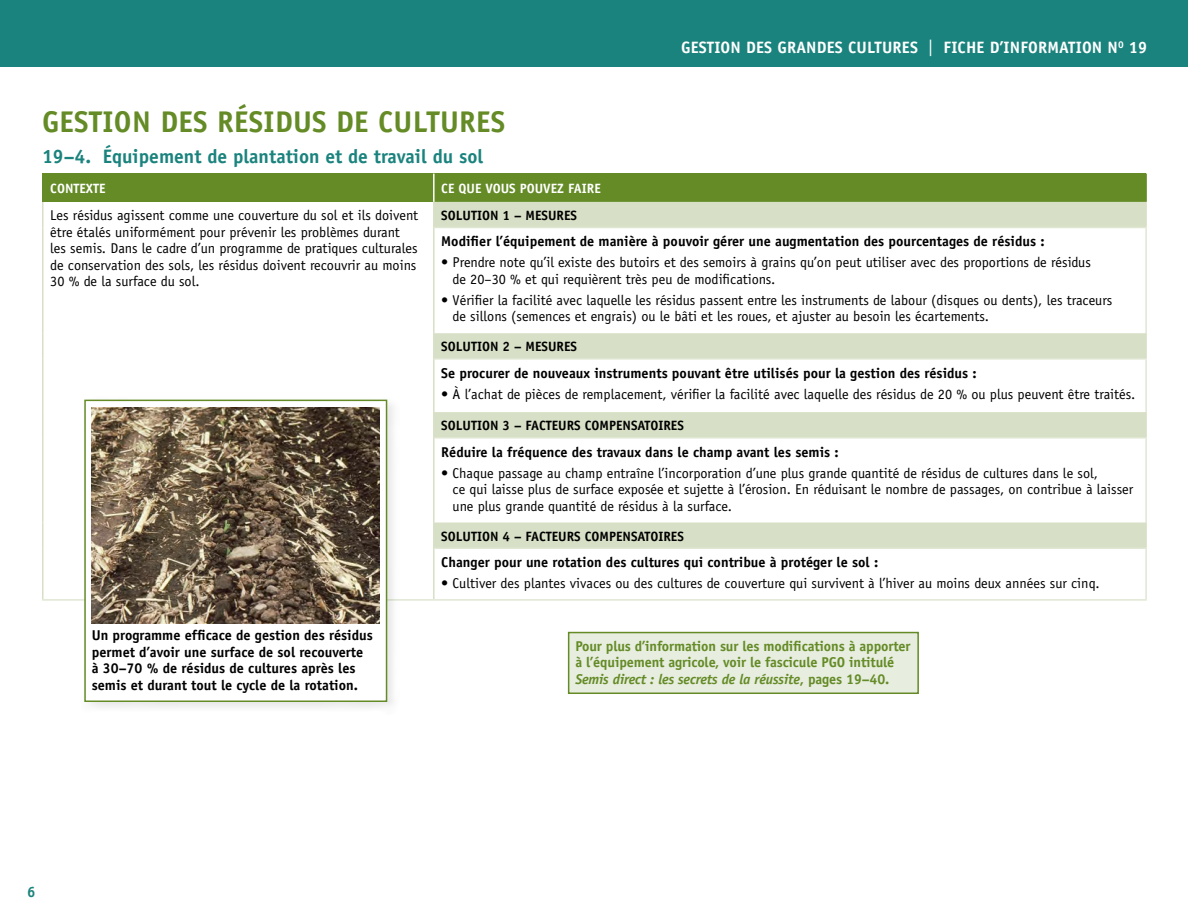
<style>
.page{position:relative;width:1188px;height:918px;background:#fff}
.page>*{position:absolute;margin:0;border:0;box-sizing:border-box;transform-origin:0 0}
.t1{font:700 30px "Officina Sans";letter-spacing:.01em;color:#648b26}
.t2{font:700 19.5px "Officina Sans";color:#1b837d}
.t3{font:700 16.5px "Officina Sans";letter-spacing:.01em;color:#fff}
.t4{font:700 15px "Officina Sans";color:#1b837d}
.t5{font:14.25px/16.5px "Officina Sans";color:#000}
.t6{font:700 14.25px/16.5px "Officina Sans";color:#000}
.t7{font:700 14.25px/16.5px "Officina Sans";letter-spacing:-.01em;color:#648b26}
.t8{font:700 13.5px "Officina Sans";color:#000}
.t9{font:700 13.5px "Officina Sans";color:#fff}
.s1{font-weight:400}
.s2{font-style:italic}
</style>
<div class="page">
<div style="left:0;top:0;width:1188px;height:68px;background:#1b837d"></div>
<div style="left:43px;top:174px;width:391px;height:28px;background:#648b26"></div>
<div style="left:434px;top:174px;width:712px;height:28px;background:#648b26"></div>
<svg style="left:435px;top:202px;width:710px;height:345px"></svg>
<hr style="left:433px;top:174px;width:2px;height:28px;background:#fff">
<hr style="left:1145px;top:174px;width:2px;height:28px;background:#648b26">
<hr style="left:42px;top:202px;width:2px;height:25px;background:#d7e0c6">
<hr style="left:42px;top:227px;width:2px;height:106px;background:#d7e0c6">
<hr style="left:42px;top:333px;width:2px;height:26px;background:#d7e0c6">
<hr style="left:42px;top:359px;width:2px;height:53px;background:#d7e0c6">
<hr style="left:42px;top:412px;width:2px;height:26px;background:#d7e0c6">
<hr style="left:42px;top:438px;width:2px;height:85px;background:#d7e0c6">
<hr style="left:42px;top:523px;width:2px;height:25px;background:#d7e0c6">
<hr style="left:42px;top:548px;width:2px;height:51px;background:#d7e0c6">
<hr style="left:433px;top:202px;width:2px;height:25px;background:#d7e0c6">
<hr style="left:1145px;top:202px;width:2px;height:25px;background:#d7e0c6">
<hr style="left:433px;top:227px;width:2px;height:106px;background:#d7e0c6">
<hr style="left:435px;top:227px;width:712px;height:1px;background:#dfe7d2">
<hr style="left:1145px;top:228px;width:2px;height:105px;background:#dfe7d2">
<hr style="left:433px;top:333px;width:2px;height:26px;background:#d7e0c6">
<hr style="left:1145px;top:333px;width:2px;height:25px;background:#d7e0c6">
<hr style="left:433px;top:359px;width:2px;height:53px;background:#d7e0c6">
<hr style="left:435px;top:358px;width:712px;height:2px;background:#dfe7d2">
<hr style="left:1145px;top:360px;width:2px;height:52px;background:#dfe7d2">
<hr style="left:433px;top:412px;width:2px;height:26px;background:#d7e0c6">
<hr style="left:1145px;top:412px;width:2px;height:25px;background:#d7e0c6">
<hr style="left:433px;top:438px;width:2px;height:85px;background:#d7e0c6">
<hr style="left:435px;top:437px;width:712px;height:2px;background:#dfe7d2">
<hr style="left:1145px;top:439px;width:2px;height:84px;background:#dfe7d2">
<hr style="left:433px;top:523px;width:2px;height:25px;background:#d7e0c6">
<hr style="left:1145px;top:523px;width:2px;height:24px;background:#d7e0c6">
<hr style="left:42px;top:599px;width:392px;height:2px;background:#dfe7d2">
<hr style="left:433px;top:548px;width:2px;height:51px;background:#d7e0c6">
<hr style="left:435px;top:547px;width:712px;height:2px;background:#dfe7d2">
<hr style="left:1145px;top:549px;width:2px;height:50px;background:#dfe7d2">
<hr style="left:434px;top:599px;width:713px;height:2px;background:#dfe7d2">
<hr style="left:42px;top:174px;width:2px;height:28px;background:#648b26">
<div style="left:81px;top:396px;width:319px;height:319px;background:#000;opacity:.1"></div>
<div style="left:84px;top:400px;width:303px;height:302px;background:#fff;border:2px solid #648b26"></div>
<img style="left:92px;top:407px;width:288px;height:216px">
<div style="left:569px;top:633px;width:349px;height:60px;background:#e7eddf"></div>
<div style="left:568px;top:632px;width:351px;height:62px;border:2px solid #648b26"></div>
<p class="t3" style="left:681px;top:38px;width:468px">GESTION DES GRANDES CULTURES <span class="s1">|</span> FICHE D’INFORMATION N<sup>O</sup> 19</p>
<h1 class="t1" style="left:42px;top:103px;width:465px">GESTION DES RÉSIDUS DE CULTURES</h1>
<h2 class="t2" style="left:42px;top:144px;width:443px">19–4. Équipement de plantation et de travail du sol</h2>
<p class="t9" style="left:50px;top:180px;width:57px">CONTEXTE</p>
<p class="t9" style="left:441px;top:180px;width:161px">CE QUE VOUS POUVEZ FAIRE</p>
<p class="t5" style="left:50px;top:207px;width:369px">Les résidus agissent comme une couverture du sol et ils doivent être étalés uniformément pour prévenir les problèmes durant les semis. Dans le cadre d’un programme de pratiques culturales de conservation des sols, les résidus doivent recouvrir au moins 30 % de la surface du sol.</p>
<p class="t8" style="left:441px;top:207px;width:137px">SOLUTION 1 – MESURES</p>
<p class="t6" style="left:441px;top:233px;width:605px">Modifier l’équipement de manière à pouvoir gérer une augmentation des pourcentages de résidus :</p>
<p class="t5" style="left:453px;top:254px;width:640px;text-indent:-11px">• Prendre note qu’il existe des butoirs et des semoirs à grains qu’on peut utiliser avec des proportions de résidus de 20–30 % et qui requièrent très peu de modifications.</p>
<p class="t5" style="left:453px;top:292px;width:661px;text-indent:-11px">• Vérifier la facilité avec laquelle les résidus passent entre les instruments de labour (disques ou dents), les traceurs de sillons (semences et engrais) ou le bâti et les roues, et ajuster au besoin les écartements.</p>
<p class="t8" style="left:441px;top:338px;width:137px">SOLUTION 2 – MESURES</p>
<p class="t6" style="left:441px;top:364px;width:537px">Se procurer de nouveaux instruments pouvant être utilisés pour la gestion des résidus :</p>
<p class="t5" style="left:441px;top:386px;width:696px">• À l’achat de pièces de remplacement, vérifier la facilité avec laquelle des résidus de 20 % ou plus peuvent être traités.</p>
<p class="t8" style="left:441px;top:417px;width:244px">SOLUTION 3 – FACTEURS COMPENSATOIRES</p>
<p class="t6" style="left:441px;top:443px;width:399px">Réduire la fréquence des travaux dans le champ avant les semis :</p>
<p class="t5" style="left:453px;top:464px;width:682px;text-indent:-11px">• Chaque passage au champ entraîne l’incorporation d’une plus grande quantité de résidus de cultures dans le sol,<br>ce qui laisse plus de surface exposée et sujette à l’érosion. En réduisant le nombre de passages, on contribue à laisser une plus grande quantité de résidus à la surface.</p>
<p class="t8" style="left:441px;top:528px;width:244px">SOLUTION 4 – FACTEURS COMPENSATOIRES</p>
<p class="t6" style="left:441px;top:554px;width:438px">Changer pour une rotation des cultures qui contribue à protéger le sol :</p>
<p class="t5" style="left:441px;top:575px;width:660px">• Cultiver des plantes vivaces ou des cultures de couverture qui survivent à l’hiver au moins deux années sur cinq.</p>
<p class="t6" style="left:92px;top:627px;width:283px">Un programme efficace de gestion des résidus permet d’avoir une surface de sol recouverte à 30–70 % de résidus de cultures après les semis et durant tout le cycle de la rotation.</p>
<p class="t7" style="left:575px;top:637px;width:337px">Pour plus d’information sur les modifications à apporter à l’équipement agricole, voir le fascicule PGO intitulé<br><span class="s2">Semis direct : les secrets de la réussite</span>, pages 19–40.</p>
<p class="t4" style="left:27px;top:882px;width:10px">6</p>
</div>
